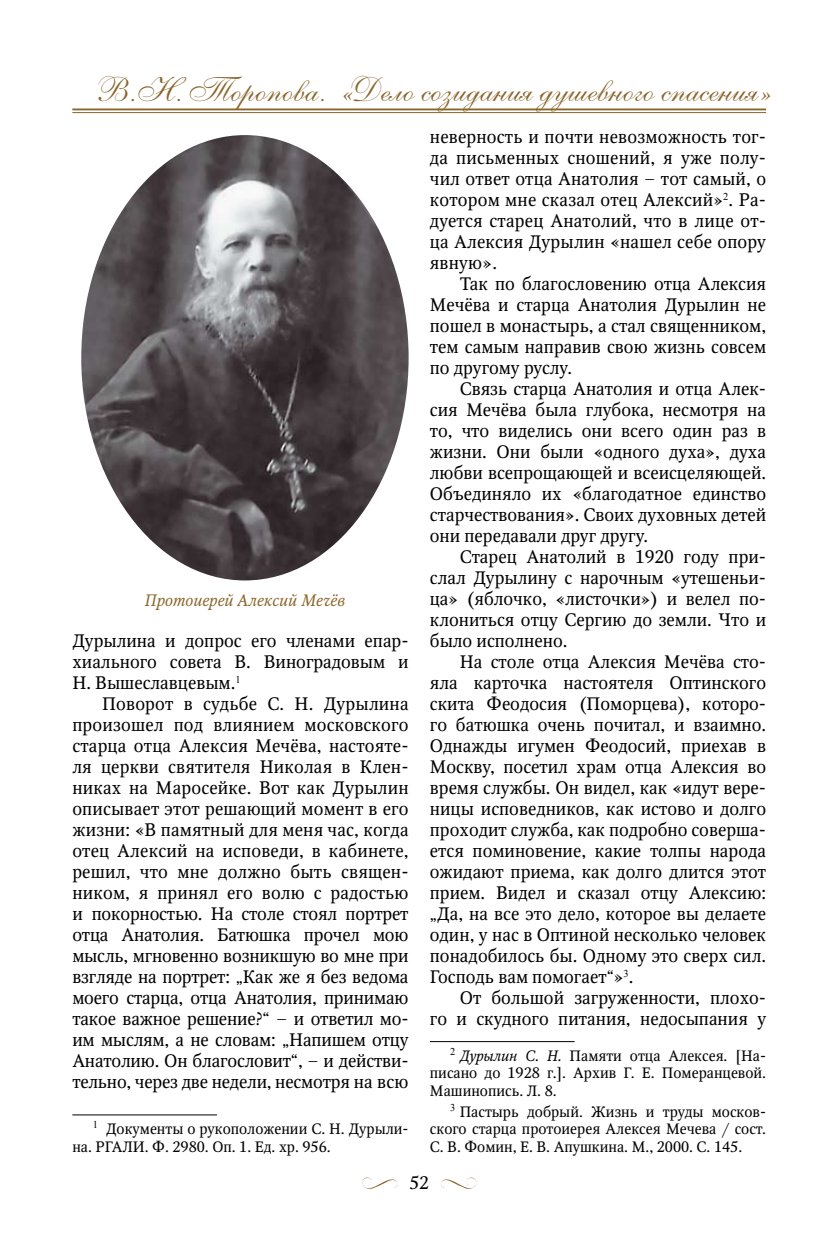
<style>
.page{position:relative;width:830px;height:1234px;background:#fff}
.page>*{position:absolute;margin:0;border:0;box-sizing:border-box;transform-origin:0 0}
.t1{font:34.5px "Anastasianew";color:#8a652b}
.t2{font:18px/21px "Octava C";color:#000;text-align:justify}
.t3{font:italic 16.5px "Octava C";color:#8a652b}
.t4{font:15px/17.2px "Octava C";color:#000;text-align:justify}
.s1{font-style:italic}
</style>
<div class="page">
<hr style="left:72px;top:108px;width:693px;height:2px;background:#8a652b">
<hr style="left:72px;top:112px;width:693px;height:1px;background:#8a652b">
<svg style="left:362px;top:1177px;width:36px;height:12px"></svg>
<svg style="left:441px;top:1177px;width:36px;height:12px"></svg>
<hr style="left:72px;top:1114px;width:145px;height:1px;background:#000">
<hr style="left:429px;top:1041px;width:145px;height:1px;background:#000">
<img style="left:81px;top:135px;width:327px;height:445px">
<h1 class="t1" style="left:99px;top:70px;width:668px">В.Н. Торопова. « Дело созидания душевного спасения»</h1>
<p class="t3" style="left:145px;top:591px;width:202px">Протоиерей Алексий Мечёв</p>
<p class="t2" style="left:72px;top:630px;width:337px">Дурылина и допрос его членами епар&shy;хиального совета В. Виноградовым и Н. Вышеславцевым.<sup>1</sup></p>
<p class="t2" style="left:72px;top:693px;width:337px;text-indent:30px">Поворот в судьбе С. Н. Дурылина произошел под влиянием московского старца отца Алексия Мечёва, настояте&shy;ля церкви святителя Николая в Клен&shy;никах на Маросейке. Вот как Дурылин описывает этот решающий момент в его жизни: «В памятный для меня час, когда отец Алексий на исповеди, в кабинете, решил, что мне должно быть священ&shy;ником, я принял его волю с радостью и покорностью. На столе стоял портрет отца Анатолия. Батюшка прочел мою мысль, мгновенно возникшую во мне при взгляде на портрет: „Как же я без ведома моего старца, отца Анатолия, принимаю такое важное решение?“ – и ответил мо&shy;им мыслям, а не словам: „Напишем отцу Анатолию. Он благословит“, – и действи&shy;тельно, через две недели, несмотря на всю</p>
<p class="t4" style="left:72px;top:1120px;width:337px;text-indent:20px"><sup>1</sup> Документы о рукоположении С. Н. Дурыли&shy;на. РГАЛИ. Ф. 2980. Оп. 1. Ед. хр. 956.</p>
<p class="t2" style="left:429px;top:126px;width:337px">неверность и почти невозможность тог&shy;да письменных сношений, я уже полу&shy;чил ответ отца Анатолия – тот самый, о котором мне сказал отец Алексий»<sup>2</sup>. Ра&shy;дуется старец Анатолий, что в лице от&shy;ца Алексия Дурылин «нашел себе опору явную».</p>
<p class="t2" style="left:429px;top:273px;width:337px;text-indent:30px">Так по благословению отца Алексия Мечёва и старца Анатолия Дурылин не пошел в монастырь, а стал священником, тем самым направив свою жизнь совсем по другому руслу.</p>
<p class="t2" style="left:429px;top:378px;width:337px;text-indent:30px">Связь старца Анатолия и отца Алек&shy;сия Мечёва была глубока, несмотря на то, что виделись они всего один раз в жизни. Они были «одного духа», духа любви всепрощающей и всеисцеляющей.<br>Объединяло их «благодатное единство старчествования». Своих духовных детей они передавали друг другу.</p>
<p class="t2" style="left:429px;top:546px;width:337px;text-indent:30px">Старец Анатолий в 1920 году при&shy;слал Дурылину с нарочным «утешеньи&shy;ца» (яблочко, «листочки») и велел по&shy;клониться отцу Сергию до земли. Что и было исполнено.</p>
<p class="t2" style="left:429px;top:651px;width:337px;text-indent:30px">На столе отца Алексия Мечёва сто&shy;яла карточка настоятеля Оптинского скита Феодосия (Поморцева), которо&shy;го батюшка очень почитал, и взаимно.<br>Однажды игумен Феодосий, приехав в Москву, посетил храм отца Алексия во время службы. Он видел, как «идут вере&shy;ницы исповедников, как истово и долго проходит служба, как подробно соверша&shy;ется поминовение, какие толпы народа ожидают приема, как долго длится этот прием. Видел и сказал отцу Алексию: „Да, на все это дело, которое вы делаете один, у нас в Оптиной несколько человек понадобилось бы. Одному это сверх сил.<br>Господь вам помогает“»<sup>3</sup>.</p>
<p class="t2" style="left:429px;top:987px;width:337px;text-align:right">От большой загруженности, плохо-<br>го и скудного питания, недосыпания у</p>
<p class="t4" style="left:429px;top:1047px;width:337px;text-indent:20px"><sup>2</sup> <span class="s1">Дурылин С. Н.</span> Памяти отца Алексея. [На&shy;писано до 1928 г.]. Архив Г. Е. Померанцевой.<br>Машинопись. Л. 8.</p>
<p class="t4" style="left:429px;top:1103px;width:337px;text-indent:20px"><sup>3</sup> Пастырь добрый. Жизнь и труды москов&shy;ского старца протоиерея Алексея Мечева / сост.<br>С. В. Фомин, Е. В. Апушкина. М., 2000. С. 145.</p>
<p class="t2" style="left:409px;top:1172px;width:21px">52</p>
</div>
